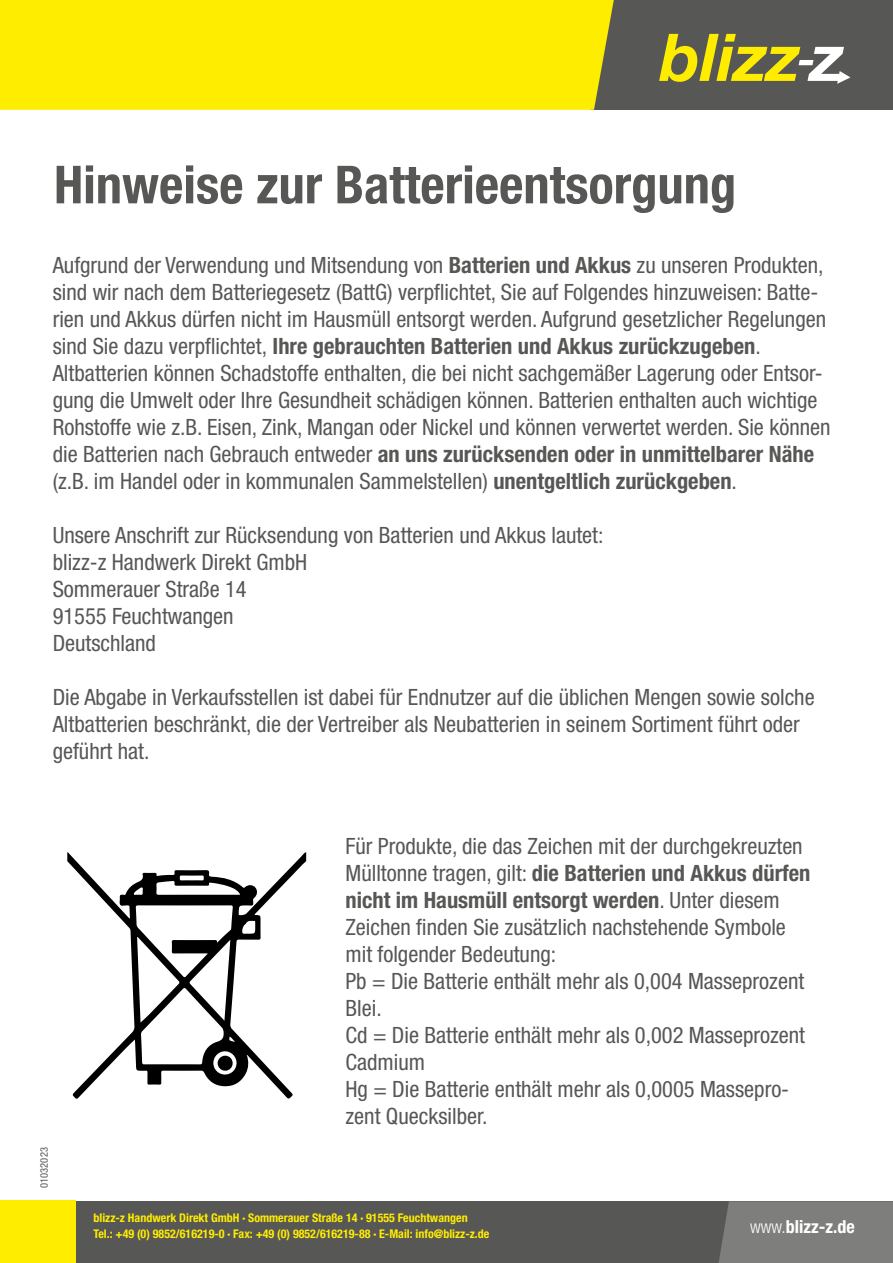
<style>
.page{position:relative;width:893px;height:1263px;background:#fff}
.page>*{position:absolute;margin:0;border:0;box-sizing:border-box;transform-origin:0 0}
.t1{font:700 condensed 52.5px "Helvetica Neue LT Pro";color:#575756}
.t2{font:condensed 22.5px/27px "Helvetica Neue LT Pro";color:#575756}
.t3{font:700 condensed 18px "Helvetica Neue LT Pro";color:#fff}
.t4{font:700 condensed 12px/16.5px "Helvetica Neue LT Pro";color:#ffed00}
.t5{font:condensed 10.5px "Helvetica Neue LT Pro";color:#575756}
.s1{font-weight:700}
.s2{font-weight:300}
</style>
<div class="page">
<div style="left:591px;top:0;width:302px;height:110px;background:#575756"></div>
<div style="left:0;top:0;width:614px;height:110px;background:#ffed00"></div>
<svg style="left:659px;top:34px;width:191px;height:50px"></svg>
<div style="left:0;top:1201px;width:893px;height:62px;background:#575756"></div>
<div style="left:719px;top:1201px;width:174px;height:62px;background:#7e7e7d"></div>
<div style="left:0;top:1200px;width:75px;height:63px;background:#ffed00"></div>
<svg style="left:67px;top:852px;width:239px;height:247px"></svg>
<div style="left:218px;top:1056px;width:15px;height:15px;background:#000;border-radius:50%"></div>
<h1 class="t1" style="left:54px;top:153px;width:684px">Hinweise zur Batterieentsorgung</h1>
<p class="t2" style="left:53px;top:252px;width:779px">Aufgrund der Verwendung und Mitsendung von <span class="s1">Batterien und Akkus</span> zu unseren Produkten, sind wir nach dem Batteriegesetz (BattG) verpflichtet, Sie auf Folgendes hinzuweisen: Batte&shy;rien und Akkus dürfen nicht im Hausmüll entsorgt werden. Aufgrund gesetzlicher Regelungen sind Sie dazu verpflichtet, <span class="s1">Ihre gebrauchten Batterien und Akkus zurückzugeben</span>.<br>Altbatterien können Schadstoffe enthalten, die bei nicht sachgemäßer Lagerung oder Entsor&shy;gung die Umwelt oder Ihre Gesundheit schädigen können. Batterien enthalten auch wichtige Rohstoffe wie z.B. Eisen, Zink, Mangan oder Nickel und können verwertet werden. Sie können die Batterien nach Gebrauch entweder <span class="s1">an uns zurücksenden oder in unmittelbarer Nähe </span>(z.B. im Handel oder in kommunalen Sammelstellen) <span class="s1">unentgeltlich zurückgeben</span>.</p>
<p class="t2" style="left:53px;top:522px;width:552px">Unsere Anschrift zur Rücksendung von Batterien und Akkus lautet: blizz-z Handwerk Direkt GmbH<br>Sommerauer Straße 14<br>91555 Feuchtwangen<br>Deutschland</p>
<p class="t2" style="left:53px;top:684px;width:763px">Die Abgabe in Verkaufsstellen ist dabei für Endnutzer auf die üblichen Mengen sowie solche<br>Altbatterien beschränkt, die der Vertreiber als Neubatterien in seinem Sortiment führt oder geführt hat.</p>
<p class="t5" style="left:38px;top:1188px;width:42px;rotate:-90deg">01032023</p>
<p class="t2" style="left:345px;top:832px;width:466px">Für Produkte, die das Zeichen mit der durchgekreuzten Mülltonne tragen, gilt: <span class="s1">die Batterien und Akkus dürfen nicht im Hausmüll entsorgt werden</span>. Unter diesem Zeichen finden Sie zusätzlich nachstehende Symbole mit folgender Bedeutung:<br>Pb = Die Batterie enthält mehr als 0,004 Masseprozent Blei.<br>Cd = Die Batterie enthält mehr als 0,002 Masseprozent Cadmium<br>Hg = Die Batterie enthält mehr als 0,0005 Massepro&shy;zent Quecksilber.</p>
<p class="t4" style="left:94px;top:1209px;width:397px">blizz-z Handwerk Direkt GmbH · Sommerauer Straße 14 · 91555 Feuchtwangen<br>Tel.: +49 (0) 9852/616219-0 · Fax: +49 (0) 9852/616219-88 · E-Mail: info@blizz-z.de</p>
<p class="t3" style="left:750px;top:1215px;width:106px"><span class="s2">www.</span>blizz-z.de</p>
</div>
